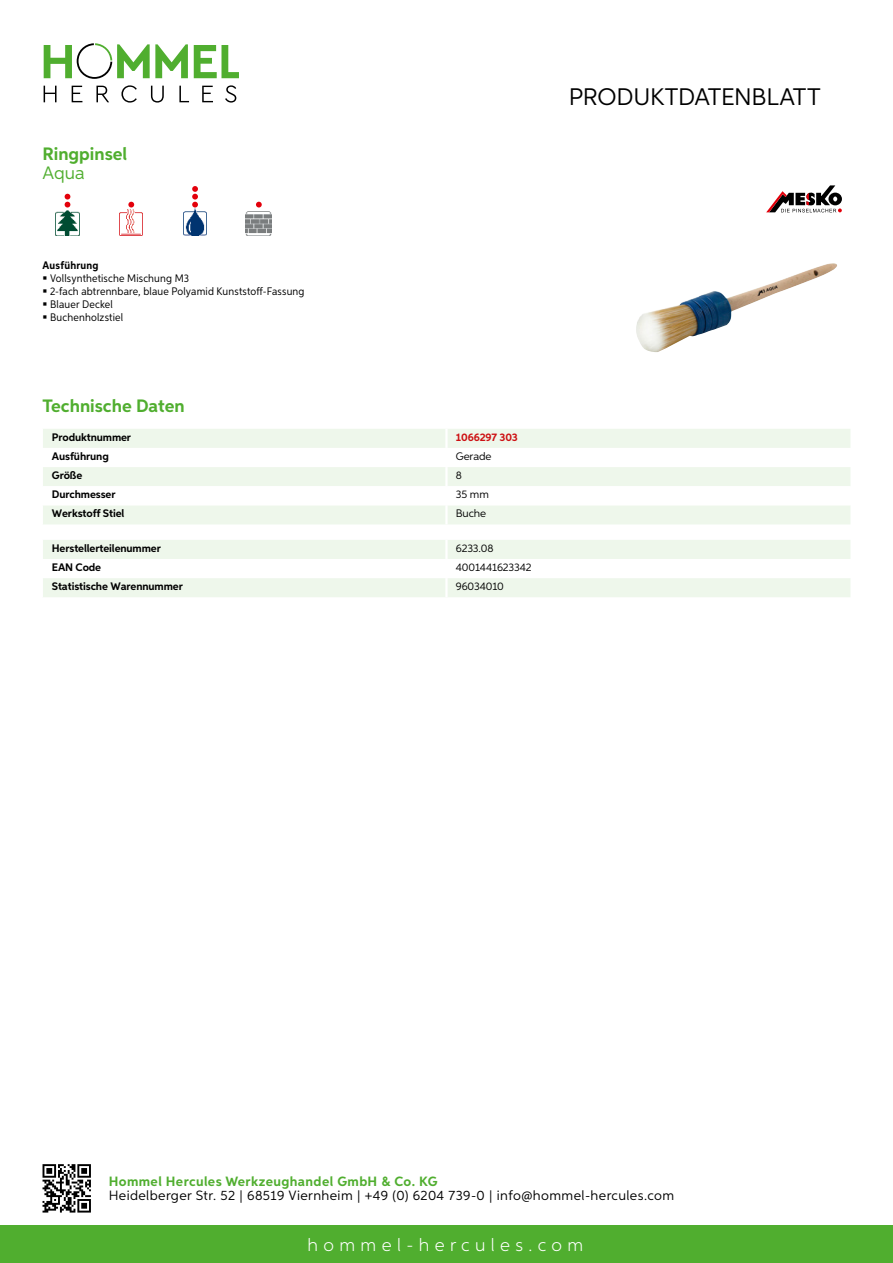
<style>
.page{position:relative;width:893px;height:1263px;background:#fff}
.page>*{position:absolute;margin:0;border:0;box-sizing:border-box;transform-origin:0 0}
.t1{font:24px "Aspira";letter-spacing:-.01em;color:#000}
.t2{font:700 18px "Aspira";color:#50ae2f}
.t3{font:300 18px "Aspira";letter-spacing:.3em;color:#fff}
.t4{font:18px "Aspira";color:#50ae2f}
.t5{font:13.5px "Aspira";letter-spacing:.03em;color:#000}
.t6{font:700 13.5px "Aspira";letter-spacing:.03em;color:#50ae2f}
.t7{font:700 10.95px "Aspira";letter-spacing:-.01em;color:#000}
.t8{font:10.95px/12.8px "Aspira Nar";letter-spacing:.015em;color:#000}
.t9{font:10.95px "Aspira";letter-spacing:-.01em;color:#000}
.t10{font:700 10.95px "Aspira";letter-spacing:-.01em;color:#cd1013}
.t11{font:700 10.95px "Aspira Nar";letter-spacing:.02em;color:#000}
</style>
<div class="page">
<div style="left:0;top:1226px;width:893px;height:37px;background:#50ae2f"></div>
<svg style="left:43px;top:1164px;width:48px;height:48px"></svg>
<svg style="left:194px;top:45px;width:45px;height:33px"></svg>
<svg style="left:44px;top:43px;width:144px;height:36px"></svg>
<svg style="left:44px;top:86px;width:13px;height:16px"></svg>
<svg style="left:72px;top:86px;width:10px;height:16px"></svg>
<svg style="left:96px;top:86px;width:13px;height:16px"></svg>
<svg style="left:121px;top:85px;width:16px;height:18px"></svg>
<svg style="left:151px;top:86px;width:13px;height:17px"></svg>
<svg style="left:179px;top:86px;width:10px;height:16px"></svg>
<svg style="left:202px;top:86px;width:11px;height:16px"></svg>
<svg style="left:225px;top:85px;width:11px;height:18px"></svg>
<div style="left:43px;top:429px;width:807px;height:95px;background:#eef7eb"></div>
<svg style="left:43px;top:448px;width:807px;height:57px"></svg>
<hr style="left:445px;top:429px;width:3px;height:19px;background:#fff">
<hr style="left:445px;top:448px;width:3px;height:19px;background:#fff">
<hr style="left:445px;top:467px;width:3px;height:19px;background:#fff">
<hr style="left:445px;top:486px;width:3px;height:19px;background:#fff">
<hr style="left:445px;top:505px;width:3px;height:19px;background:#fff">
<svg style="left:43px;top:540px;width:807px;height:57px"></svg>
<hr style="left:445px;top:578px;width:3px;height:19px;background:#fff">
<img style="left:56px;top:203px;width:23px;height:32px">
<svg style="left:65px;top:194px;width:5px;height:13px"></svg>
<img style="left:120px;top:204px;width:23px;height:31px">
<svg style="left:128px;top:202px;width:6px;height:5px"></svg>
<img style="left:183px;top:207px;width:24px;height:28px">
<svg style="left:192px;top:186px;width:6px;height:21px"></svg>
<img style="left:246px;top:201px;width:26px;height:34px">
<svg style="left:256px;top:202px;width:6px;height:5px"></svg>
<img style="left:636px;top:263px;width:201px;height:89px">
<svg style="left:766px;top:185px;width:76px;height:27px"></svg>
<h2 class="t2" style="left:43px;top:142px;width:86px">Ringpinsel</h2>
<h2 class="t4" style="left:43px;top:162px;width:44px">Aqua</h2>
<p class="t11" style="left:43px;top:259px;width:58px">Ausführung</p>
<p class="t8" style="left:50px;top:272px;width:256px">Vollsynthetische Mischung M3<br>2-fach abtrennbare, blaue Polyamid Kunststoff-Fassung<br>Blauer Deckel<br>Buchenholzstiel</p>
<h2 class="t2" style="left:43px;top:395px;width:144px">Technische Daten</h2>
<p class="t7" style="left:52px;top:430px;width:81px">Produktnummer</p>
<p class="t10" style="left:456px;top:430px;width:64px">1066297 303</p>
<p class="t7" style="left:52px;top:449px;width:58px">Ausführung</p>
<p class="t9" style="left:456px;top:449px;width:37px">Gerade</p>
<p class="t7" style="left:52px;top:468px;width:32px">Größe</p>
<p class="t9" style="left:456px;top:468px;width:8px">8</p>
<p class="t7" style="left:52px;top:488px;width:65px">Durchmesser</p>
<p class="t9" style="left:456px;top:488px;width:35px">35 mm</p>
<p class="t7" style="left:52px;top:507px;width:74px">Werkstoff Stiel</p>
<p class="t9" style="left:456px;top:507px;width:32px">Buche</p>
<p class="t7" style="left:52px;top:541px;width:111px">Herstellerteilenummer</p>
<p class="t9" style="left:456px;top:541px;width:39px">6233.08</p>
<p class="t7" style="left:52px;top:560px;width:51px">EAN Code</p>
<p class="t9" style="left:456px;top:560px;width:77px">4001441623342</p>
<p class="t7" style="left:52px;top:579px;width:132px">Statistische Warennummer</p>
<p class="t9" style="left:456px;top:580px;width:50px">96034010</p>
<h1 class="t1" style="left:569px;top:82px;width:253px">Produktdatenblatt</h1>
<p class="t6" style="left:109px;top:1172px;width:330px">Hommel Hercules Werkzeughandel GmbH &amp; Co. KG</p>
<p class="t5" style="left:109px;top:1187px;width:567px">Heidelberger Str. 52 | 68519 Viernheim | +49 (0) 6204 739-0 | info@hommel-hercules.com</p>
<h2 class="t3" style="left:307px;top:1234px;width:277px">hommel-hercules.com</h2>
</div>
